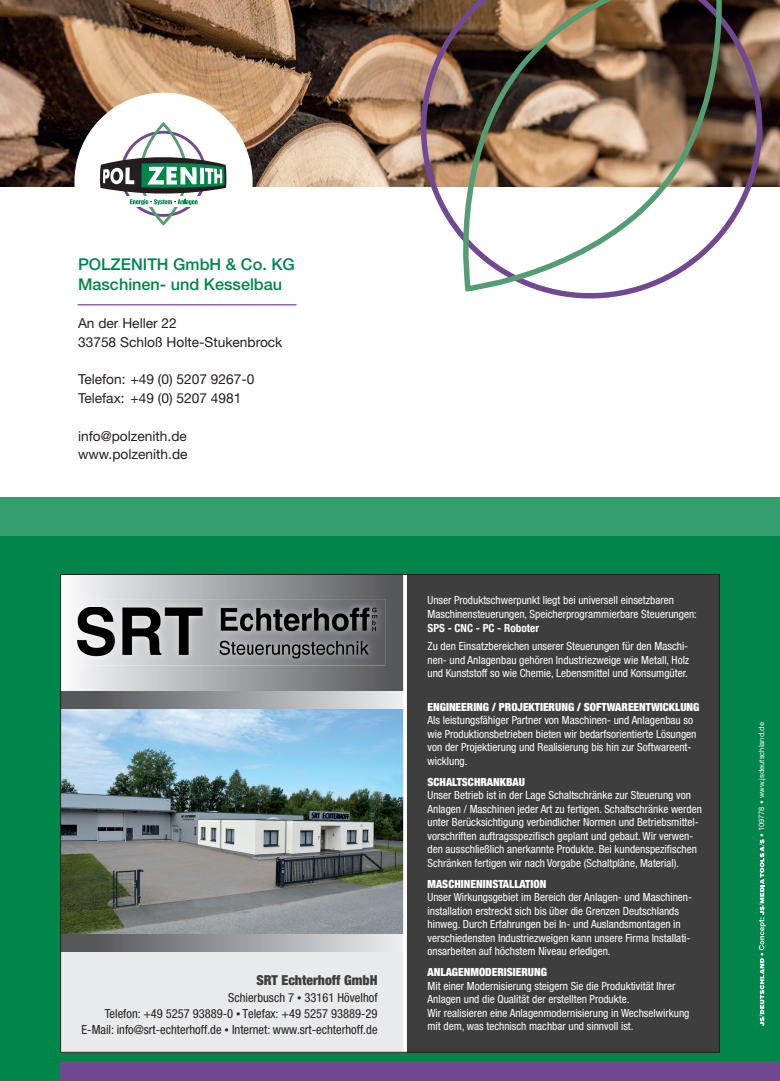
<style>
.page{position:relative;width:780px;height:1081px;background:#fff}
.page>*{position:absolute;margin:0;border:0;box-sizing:border-box;transform-origin:0 0}
.t1{font:500 16.25px "Helvetica Neue LT Std";color:#00854a}
.t2{font:13.75px "Helvetica Neue LT Std";color:#231f20}
.t3{font:900 condensed 13.75px "Helvetica Neue LT Std";color:#3e3e3f}
.t4{font:condensed 12.5px/16.2px "Helvetica Neue LT Std";color:#231f20;text-align:right}
.t5{font:condensed 11.25px/13.5px "Helvetica Neue LT Std";color:#fff}
.t6{font:7.5px "Helvetica Neue LT Std";color:#fff}
.s1{font-family:"Times New Roman";font-stretch:normal}
.s2{font-weight:700}
.s3{font-weight:900}
</style>
<div class="page">
<img style="left:0;top:0;width:402px;height:187px">
<div style="left:74px;top:93px;width:178px;height:178px;background:#fff;border-radius:50%"></div>
<div style="left:120px;top:131px;width:86px;height:86px;border:3px solid #714993;border-radius:50%"></div>
<div style="left:139px;top:122px;width:49px;height:103px;border:3px solid #559d71;border-radius:50%"></div>
<div style="left:126px;top:196px;width:74px;height:11px;background:#fff"></div>
<svg style="left:100px;top:155px;width:127px;height:50px"></svg>
<hr style="left:78px;top:304px;width:218px;height:1px;background:#714993">
<svg style="left:402px;top:0;width:378px;height:299px"></svg>
<svg style="left:450px;top:0;width:285px;height:294px"></svg>
<div style="left:0;top:537px;width:780px;height:544px;background:#00854a"></div>
<div style="left:60px;top:1061px;width:720px;height:20px;background:#714993"></div>
<svg style="left:758px;top:839px;width:7px;height:187px"></svg>
<svg style="left:0;top:497px;width:780px;height:108px"></svg>
<div style="left:60px;top:944px;width:354px;height:108px;background:#e9eaeb"></div>
<svg style="left:62px;top:576px;width:341px;height:115px;background:#a2a3a6"></svg>
<img style="left:62px;top:708px;width:341px;height:226px">
<img style="left:70px;top:599px;width:315px;height:66px">
<img style="left:78px;top:607px;width:304px;height:52px">
<div style="left:60px;top:691px;width:369px;height:17px;background:linear-gradient(to right,#48494c,#f7f8fb)"></div>
<div style="left:60px;top:934px;width:369px;height:17px;background:linear-gradient(to right,#48494c,#f7f8fb)"></div>
<div style="left:405px;top:574px;width:314px;height:478px;background:#3e3e3f"></div>
<svg style="left:403px;top:576px;width:4px;height:474px;background:#f6f7f7"></svg>
<p class="t1" style="left:78px;top:255px;width:218px">POLZENITH GmbH &amp; Co. KG</p>
<p class="t1" style="left:78px;top:274px;width:206px">Maschinen- und Kesselbau</p>
<p class="t2" style="left:78px;top:315px;width:100px">An der Heller 22</p>
<p class="t2" style="left:78px;top:334px;width:206px">33758 Schloß Holte-Stukenbrock</p>
<p class="t2" style="left:78px;top:371px;width:178px">Telefon: +49 (0) 5207 9267-0</p>
<p class="t2" style="left:78px;top:390px;width:165px">Telefax: +49 (0) 5207 4981</p>
<p class="t2" style="left:78px;top:427px;width:110px">info@polzenith.de</p>
<p class="t2" style="left:78px;top:446px;width:111px">www.polzenith.de</p>
<p class="t3" style="left:256px;top:972px;width:123px">SRT Echterhoff GmbH</p>
<p class="t4" style="left:105px;top:989px;width:274px">Schierbusch 7 <span class="s1">•</span> 33161 Hövelhof<br>Telefon: +49 5257 93889-0 Telefax: +49 5257 93889-29</p>
<p class="t4" style="left:81px;top:1005px;width:297px;text-align:left;text-indent:155px"><span class="s1">•<br></span>E-Mail: info@srt-echterhoff.de <span class="s1">•</span> Internet: www.srt-echterhoff.de</p>
<p class="t5" style="left:427px;top:594px;width:271px">Unser Produktschwerpunkt liegt bei universell einsetzbaren<br>Maschinensteuerungen, Speicherprogrammierbare Steuerungen:<br><span class="s2">SPS - CNC - PC - Roboter</span></p>
<p class="t5" style="left:427px;top:639px;width:263px;text-align:justify">Zu den Einsatzbereichen unserer Steuerungen für den Maschi&shy;nen- und Anlagenbau gehören Industriezweige wie Metall, Holz und Kunststoff so wie Chemie, Lebensmittel und Konsumgüter.</p>
<p class="t5" style="left:427px;top:700px;width:273px"><span class="s3">ENGINEERING / PROJEKTIERUNG / SOFTWAREENTWICKLUNG </span>Als leistungsfähiger Partner von Maschinen- und Anlagenbau so wie Produktionsbetrieben bieten wir bedarfsorientierte Lösungen von der Projektierung und Realisierung bis hin zur Softwareent&shy;wicklung.</p>
<p class="t5" style="left:427px;top:775px;width:276px"><span class="s3">SCHALTSCHRANKBAU<br></span>Unser Betrieb ist in der Lage Schaltschränke zur Steuerung von Anlagen / Maschinen jeder Art zu fertigen. Schaltschränke werden unter Berücksichtigung verbindlicher Normen und Betriebsmittel&shy;vorschriften auftragsspezifisch geplant und gebaut. Wir verwen&shy;den ausschließlich anerkannte Produkte. Bei kundenspezifischen Schränken fertigen wir nach Vorgabe (Schaltpläne, Material).</p>
<p class="t5" style="left:427px;top:877px;width:266px"><span class="s3">MASCHINENINSTALLATION<br></span>Unser Wirkungsgebiet im Bereich der Anlagen- und Maschinen&shy;installation erstreckt sich bis über die Grenzen Deutschlands hinweg. Durch Erfahrungen bei In- und Auslandsmontagen in verschiedensten Industriezweigen kann unsere Firma Installati&shy;onsarbeiten auf höchstem Niveau erledigen.</p>
<p class="t5" style="left:427px;top:965px;width:263px"><span class="s3">ANLAGENMODERISIERUNG<br></span>Mit einer Modernisierung steigern Sie die Produktivität Ihrer Anlagen und die Qualität der erstellten Produkte.<br>Wir realisieren eine Anlagenmodernisierung in Wechselwirkung mit dem, was technisch machbar und sinnvoll ist.</p>
<p class="t6" style="left:757px;top:837px;width:116px;rotate:-90deg">• 109778 • www.jsdeutschland.de</p>
</div>
